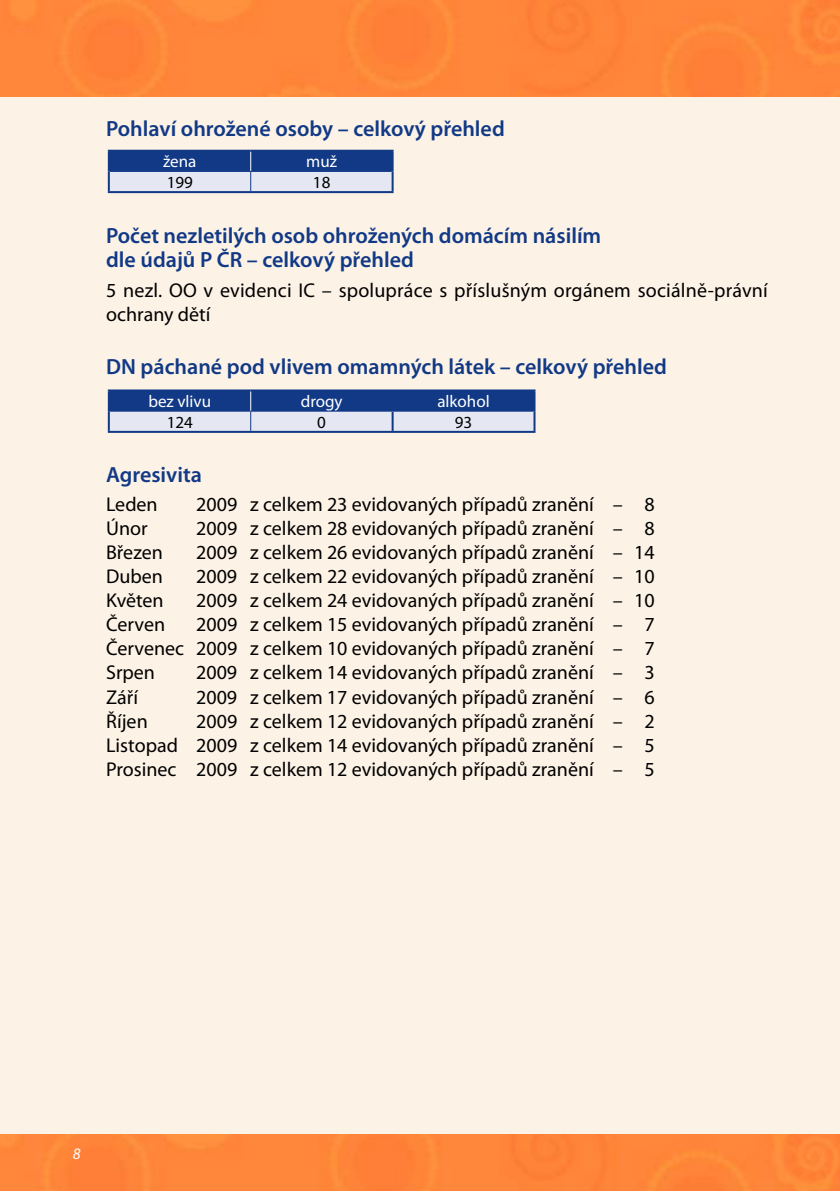
<style>
.page{position:relative;width:840px;height:1191px;background:#fff}
.page>*{position:absolute;margin:0;border:0;box-sizing:border-box;transform-origin:0 0}
.t1{font:600 22px/24px "Myriad Pro";color:#113985}
.t2{font:20px/24px "Myriad Pro";color:#000;text-align:justify}
.t3{font:17px "Myriad Pro";color:#fff}
.t4{font:17px "Myriad Pro";color:#000}
.t5{font:italic 16px "Myriad Pro";color:#fff}
</style>
<div class="page">
<div style="left:0;top:0;width:839px;height:1191px;background:#fcf2e6"></div>
<div style="left:0;top:1134px;width:839px;height:57px;background:#ff863a"></div>
<hr style="left:108px;top:150px;width:142px;height:2px;background:#113985">
<hr style="left:250px;top:150px;width:143px;height:2px;background:#113985">
<hr style="left:108px;top:191px;width:285px;height:2px;background:#113985">
<svg style="left:108px;top:151px;width:285px;height:41px;background:#7389b7"></svg>
<hr style="left:108px;top:389px;width:142px;height:2px;background:#113985">
<hr style="left:108px;top:391px;width:2px;height:20px;background:#113985">
<hr style="left:250px;top:389px;width:285px;height:2px;background:#113985">
<hr style="left:533px;top:391px;width:2px;height:20px;background:#113985">
<hr style="left:108px;top:411px;width:2px;height:20px;background:#113985">
<hr style="left:533px;top:411px;width:2px;height:20px;background:#113985">
<hr style="left:108px;top:431px;width:427px;height:2px;background:#113985">
<svg style="left:109px;top:390px;width:425px;height:41px;background:#7389b8"></svg>
<div style="left:0;top:0;width:839px;height:96px;background:#ff863a"></div>
<p class="t1" style="left:106px;top:118px;width:400px">Pohlaví ohrožené osoby – celkový přehled</p>
<p class="t3" style="left:163px;top:155px;width:35px">žena</p>
<p class="t3" style="left:306px;top:155px;width:32px">muž</p>
<p class="t4" style="left:167px;top:176px;width:28px">199</p>
<p class="t4" style="left:313px;top:176px;width:19px">18</p>
<p class="t1" style="left:106px;top:226px;width:496px">Počet nezletilých osob ohrožených domácím násilím dle údajů P ČR – celkový přehled</p>
<p class="t2" style="left:106px;top:280px;width:663px">5 nezl. OO v evidenci IC – spolupráce s příslušným orgánem sociálně-právní ochrany dětí</p>
<p class="t1" style="left:106px;top:357px;width:562px">DN páchané pod vlivem omamných látek – celkový přehled</p>
<p class="t3" style="left:148px;top:395px;width:64px">bez vlivu</p>
<p class="t3" style="left:300px;top:395px;width:43px">drogy</p>
<p class="t3" style="left:437px;top:395px;width:54px">alkohol</p>
<p class="t4" style="left:167px;top:416px;width:28px">124</p>
<p class="t4" style="left:317px;top:416px;width:10px">0</p>
<p class="t4" style="left:454px;top:416px;width:19px">93</p>
<p class="t1" style="left:106px;top:464px;width:97px">Agresivita</p>
<p class="t2" style="left:106px;top:495px;width:53px">Leden</p>
<p class="t2" style="left:196px;top:495px;width:460px">2009 z celkem 23 evidovaných případů zranění – 8</p>
<p class="t2" style="left:106px;top:519px;width:43px">Únor</p>
<p class="t2" style="left:196px;top:519px;width:460px">2009 z celkem 28 evidovaných případů zranění – 8</p>
<p class="t2" style="left:106px;top:543px;width:58px">Březen</p>
<p class="t2" style="left:196px;top:543px;width:460px">2009 z celkem 26 evidovaných případů zranění – 14</p>
<p class="t2" style="left:106px;top:567px;width:58px">Duben</p>
<p class="t2" style="left:196px;top:567px;width:460px">2009 z celkem 22 evidovaných případů zranění – 10</p>
<p class="t2" style="left:106px;top:591px;width:59px">Květen</p>
<p class="t2" style="left:196px;top:591px;width:460px">2009 z celkem 24 evidovaných případů zranění – 10</p>
<p class="t2" style="left:106px;top:615px;width:60px">Červen</p>
<p class="t2" style="left:106px;top:615px;width:550px;text-indent:90px">2009 z celkem 15 evidovaných případů zranění – 7<br>Červenec 2009 z celkem 10 evidovaných případů zranění – 7<br>Srpen</p>
<p class="t2" style="left:196px;top:663px;width:460px">2009 z celkem 14 evidovaných případů zranění – 3</p>
<p class="t2" style="left:106px;top:687px;width:33px">Září</p>
<p class="t2" style="left:196px;top:687px;width:460px">2009 z celkem 17 evidovaných případů zranění – 6</p>
<p class="t2" style="left:106px;top:711px;width:43px">Říjen</p>
<p class="t2" style="left:106px;top:711px;width:550px;text-indent:90px">2009 z celkem 12 evidovaných případů zranění – 2<br>Listopad 2009 z celkem 14 evidovaných případů zranění – 5<br>Prosinec 2009 z celkem 12 evidovaných případů zranění – 5</p>
<p class="t5" style="left:73px;top:1144px;width:9px">8</p>
</div>
